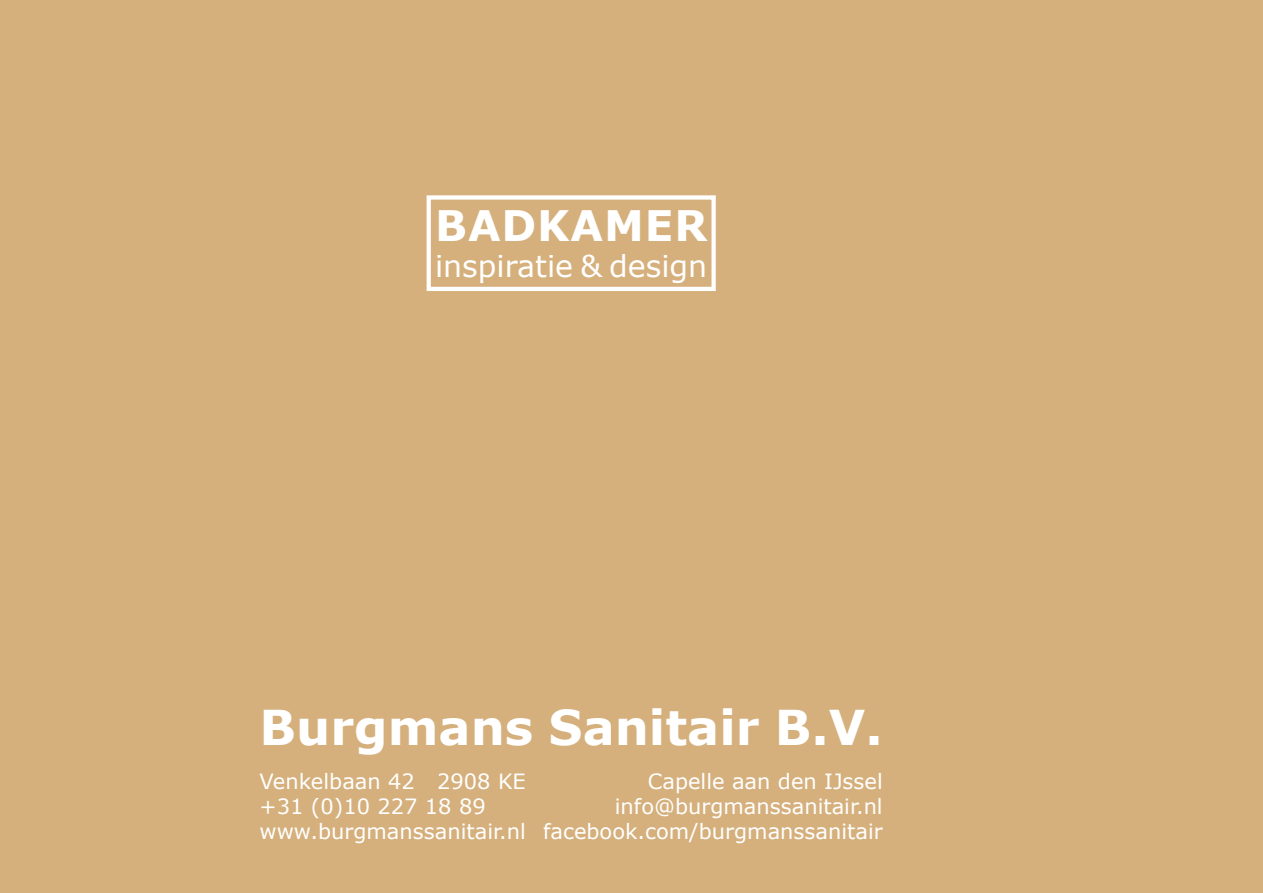
<style>
.page{position:relative;width:1263px;height:893px;background:#fff}
.page>*{position:absolute;margin:0;border:0;box-sizing:border-box;transform-origin:0 0}
.t1{font:700 48px "Verdana";color:#fff}
.t2{font:700 42px "Verdana";letter-spacing:.02em;color:#fff}
.t3{font:30px "Verdana";color:#fff}
.t4{font:21px/25.2px "Verdana";color:#fff;text-align:right}
</style>
<div class="page">
<div style="left:1152px;top:0;width:111px;height:893px;background:#d5b07c"></div>
<div style="left:0;top:0;width:1156px;height:893px;background:#d5b07c"></div>
<div style="left:427px;top:195px;width:289px;height:96px;border:4px solid #fff"></div>
<h2 class="t2" style="left:435px;top:196px;width:274px">BADKAMER</h2>
<h3 class="t3" style="left:435px;top:246px;width:274px">inspiratie &amp; design</h3>
<h1 class="t1" style="left:260px;top:694px;width:625px">Burgmans Sanitair B.V.</h1>
<p class="t4" style="left:260px;top:768px;width:268px">Venkelbaan 42 2908 KE</p>
<p class="t4" style="left:648px;top:768px;width:237px">Capelle aan den IJssel</p>
<p class="t4" style="left:260px;top:793px;width:228px">+31 (0)10 227 18 89</p>
<p class="t4" style="left:260px;top:793px;width:625px">info@burgmanssanitair.nl<br>www.burgmanssanitair.nl facebook.com/burgmanssanitair</p>
</div>
